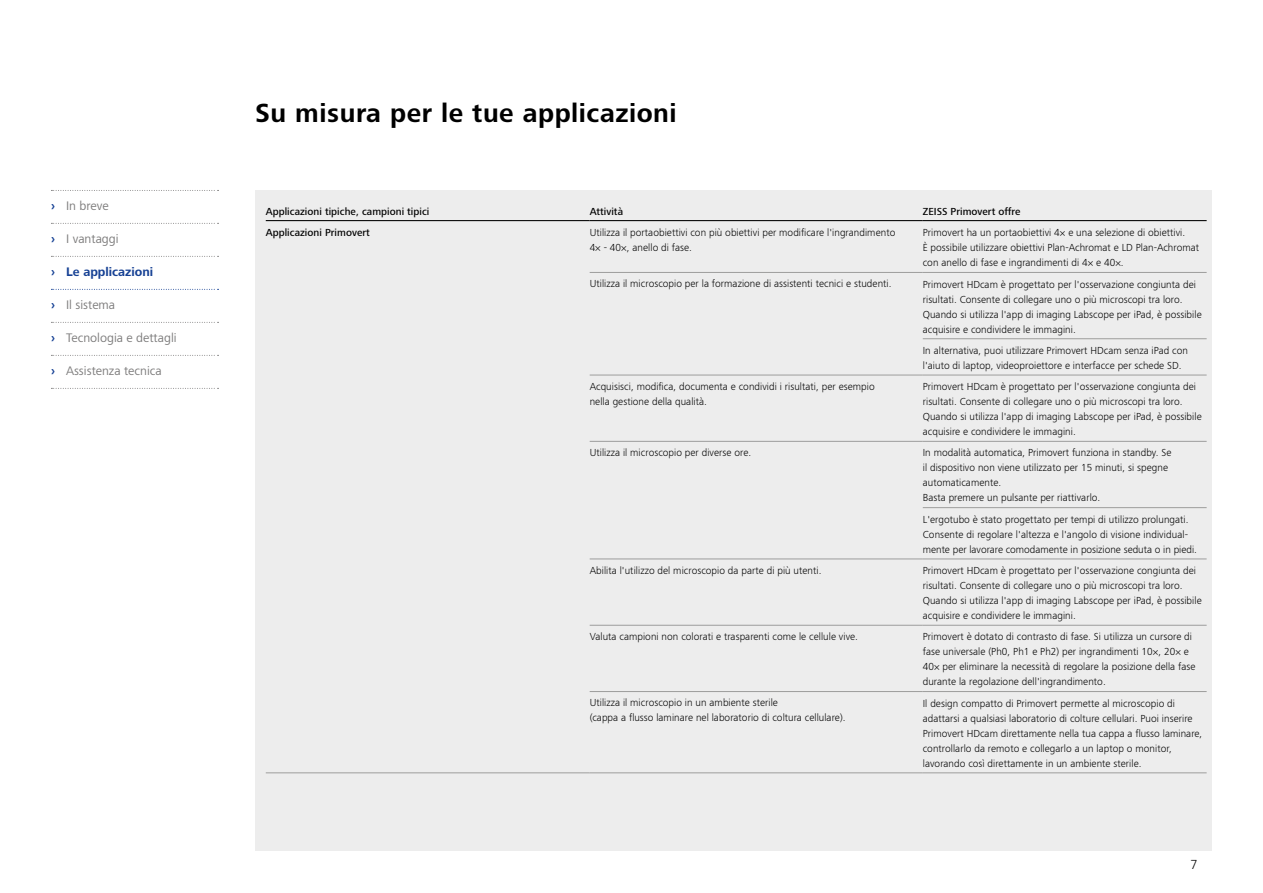
<style>
.page{position:relative;width:1263px;height:893px;background:#fff}
.page>*{position:absolute;margin:0;border:0;box-sizing:border-box;transform-origin:0 0}
.head_18_bd{font:700 27px "ZEISS Frutiger Next W1 G";letter-spacing:.02em;color:#000}
.t1{font:300 13.5px "ZEISS Frutiger Next W1 G";color:#000}
.t2{font:12.75px "ZEISS Frutiger Next W1 G";color:#7c7b7b}
.t3{font:700 12.75px "ZEISS Frutiger Next W1 G";color:#164194}
.table_7_lt{font:300 10.5px/15px "ZEISS Frutiger Next W1 G";letter-spacing:.005em;color:#000}
.table_7_med{font:500 10.5px "ZEISS Frutiger Next W1 G";letter-spacing:.005em;color:#000}
.s1{font-weight:700;color:#164194}
</style>
<div class="page">
<div style="left:255px;top:190px;width:957px;height:660px;background:#ededed"></div>
<hr style="left:266px;top:220px;width:324px;height:1px;background:#000">
<hr style="left:590px;top:220px;width:333px;height:1px;background:#000">
<hr style="left:923px;top:220px;width:283px;height:1px;background:#000">
<hr style="left:923px;top:272px;width:283px;height:1px;background:#9d9d9c">
<hr style="left:923px;top:338px;width:283px;height:1px;background:#9d9d9c">
<hr style="left:923px;top:375px;width:283px;height:1px;background:#9d9d9c">
<hr style="left:923px;top:441px;width:283px;height:1px;background:#9d9d9c">
<hr style="left:923px;top:507px;width:283px;height:1px;background:#9d9d9c">
<hr style="left:923px;top:559px;width:283px;height:1px;background:#9d9d9c">
<hr style="left:923px;top:625px;width:283px;height:1px;background:#9d9d9c">
<hr style="left:923px;top:691px;width:283px;height:1px;background:#9d9d9c">
<hr style="left:923px;top:773px;width:283px;height:1px;background:#9d9d9c">
<hr style="left:590px;top:272px;width:333px;height:1px;background:#9d9d9c">
<hr style="left:590px;top:375px;width:333px;height:1px;background:#9d9d9c">
<hr style="left:590px;top:441px;width:333px;height:1px;background:#9d9d9c">
<hr style="left:590px;top:559px;width:333px;height:1px;background:#9d9d9c">
<hr style="left:590px;top:625px;width:333px;height:1px;background:#9d9d9c">
<hr style="left:590px;top:691px;width:333px;height:1px;background:#9d9d9c">
<hr style="left:590px;top:773px;width:333px;height:1px;background:#9d9d9c">
<hr style="left:266px;top:773px;width:324px;height:1px;background:#9d9d9c">
<svg style="left:51px;top:190px;width:168px;height:1px"></svg>
<svg style="left:51px;top:223px;width:168px;height:1px"></svg>
<svg style="left:51px;top:256px;width:168px;height:1px"></svg>
<svg style="left:51px;top:289px;width:168px;height:1px"></svg>
<svg style="left:51px;top:322px;width:168px;height:1px"></svg>
<svg style="left:51px;top:355px;width:168px;height:1px"></svg>
<svg style="left:51px;top:388px;width:168px;height:1px"></svg>
<p class="t2" style="left:51px;top:197px;width:59px"><span class="s1">›</span> In breve</p>
<p class="t2" style="left:51px;top:230px;width:69px"><span class="s1">›</span> I vantaggi</p>
<p class="t3" style="left:51px;top:263px;width:104px">› Le applicazioni</p>
<p class="t2" style="left:51px;top:296px;width:66px"><span class="s1">›</span> Il sistema</p>
<p class="t2" style="left:51px;top:329px;width:127px"><span class="s1">›</span> Tecnologia e dettagli</p>
<p class="t2" style="left:51px;top:362px;width:112px"><span class="s1">›</span> Assistenza tecnica</p>
<p class="head_18_bd" style="left:255px;top:93px;width:423px">Su misura per le tue applicazioni</p>
<p class="table_7_med" style="left:266px;top:204px;width:165px">Applicazioni tipiche, campioni tipici</p>
<p class="table_7_med" style="left:590px;top:204px;width:35px">Attività</p>
<p class="table_7_med" style="left:923px;top:204px;width:99px">ZEISS Primovert offre</p>
<p class="table_7_med" style="left:266px;top:225px;width:106px">Applicazioni Primovert</p>
<p class="table_7_lt" style="left:590px;top:224px;width:307px">Utilizza il portaobiettivi con più obiettivi per modificare l'ingrandimento<br>4× - 40×, anello di fase.</p>
<p class="table_7_lt" style="left:923px;top:225px;width:278px">Primovert ha un portaobiettivi 4× e una selezione di obiettivi.<br>È possibile utilizzare obiettivi Plan-Achromat e LD Plan-Achromat con anello di fase e ingrandimenti di 4× e 40×.</p>
<p class="table_7_lt" style="left:590px;top:276px;width:303px">Utilizza il microscopio per la formazione di assistenti tecnici e studenti.</p>
<p class="table_7_lt" style="left:923px;top:276px;width:280px">Primovert HDcam è progettato per l'osservazione congiunta dei risultati. Consente di collegare uno o più microscopi tra loro.<br>Quando si utilizza l'app di imaging Labscope per iPad, è possibile acquisire e condividere le immagini.</p>
<p class="table_7_lt" style="left:923px;top:342px;width:267px">In alternativa, puoi utilizzare Primovert HDcam senza iPad con l'aiuto di laptop, videoproiettore e interfacce per schede SD.</p>
<p class="table_7_lt" style="left:590px;top:378px;width:286px">Acquisisci, modifica, documenta e condividi i risultati, per esempio nella gestione della qualità.</p>
<p class="table_7_lt" style="left:923px;top:379px;width:280px">Primovert HDcam è progettato per l'osservazione congiunta dei risultati. Consente di collegare uno o più microscopi tra loro.<br>Quando si utilizza l'app di imaging Labscope per iPad, è possibile acquisire e condividere le immagini.</p>
<p class="table_7_lt" style="left:590px;top:445px;width:163px">Utilizza il microscopio per diverse ore.</p>
<p class="table_7_lt" style="left:923px;top:445px;width:250px">In modalità automatica, Primovert funziona in standby. Se il dispositivo non viene utilizzato per 15 minuti, si spegne automaticamente.</p>
<p class="table_7_lt" style="left:923px;top:490px;width:179px">Basta premere un pulsante per riattivarlo.</p>
<p class="table_7_lt" style="left:923px;top:511px;width:276px">L'ergotubo è stato progettato per tempi di utilizzo prolungati.<br>Consente di regolare l'altezza e l'angolo di visione individual&shy;mente per lavorare comodamente in posizione seduta o in piedi.</p>
<p class="table_7_lt" style="left:590px;top:562px;width:233px">Abilita l'utilizzo del microscopio da parte di più utenti.</p>
<p class="table_7_lt" style="left:923px;top:562px;width:280px">Primovert HDcam è progettato per l'osservazione congiunta dei risultati. Consente di collegare uno o più microscopi tra loro.<br>Quando si utilizza l'app di imaging Labscope per iPad, è possibile acquisire e condividere le immagini.</p>
<p class="table_7_lt" style="left:590px;top:628px;width:270px">Valuta campioni non colorati e trasparenti come le cellule vive.</p>
<p class="table_7_lt" style="left:923px;top:629px;width:274px">Primovert è dotato di contrasto di fase. Si utilizza un cursore di fase universale (Ph0, Ph1 e Ph2) per ingrandimenti 10×, 20× e 40× per eliminare la necessità di regolare la posizione della fase durante la regolazione dell'ingrandimento.</p>
<p class="table_7_lt" style="left:590px;top:695px;width:257px">Utilizza il microscopio in un ambiente sterile<br>(cappa a flusso laminare nel laboratorio di coltura cellulare).</p>
<p class="table_7_lt" style="left:923px;top:695px;width:281px">Il design compatto di Primovert permette al microscopio di adattarsi a qualsiasi laboratorio di colture cellulari. Puoi inserire Primovert HDcam direttamente nella tua cappa a flusso laminare, controllarlo da remoto e collegarlo a un laptop o monitor, lavorando così direttamente in un ambiente sterile.</p>
<p class="t1" style="left:1190px;top:855px;width:9px">7</p>
</div>
